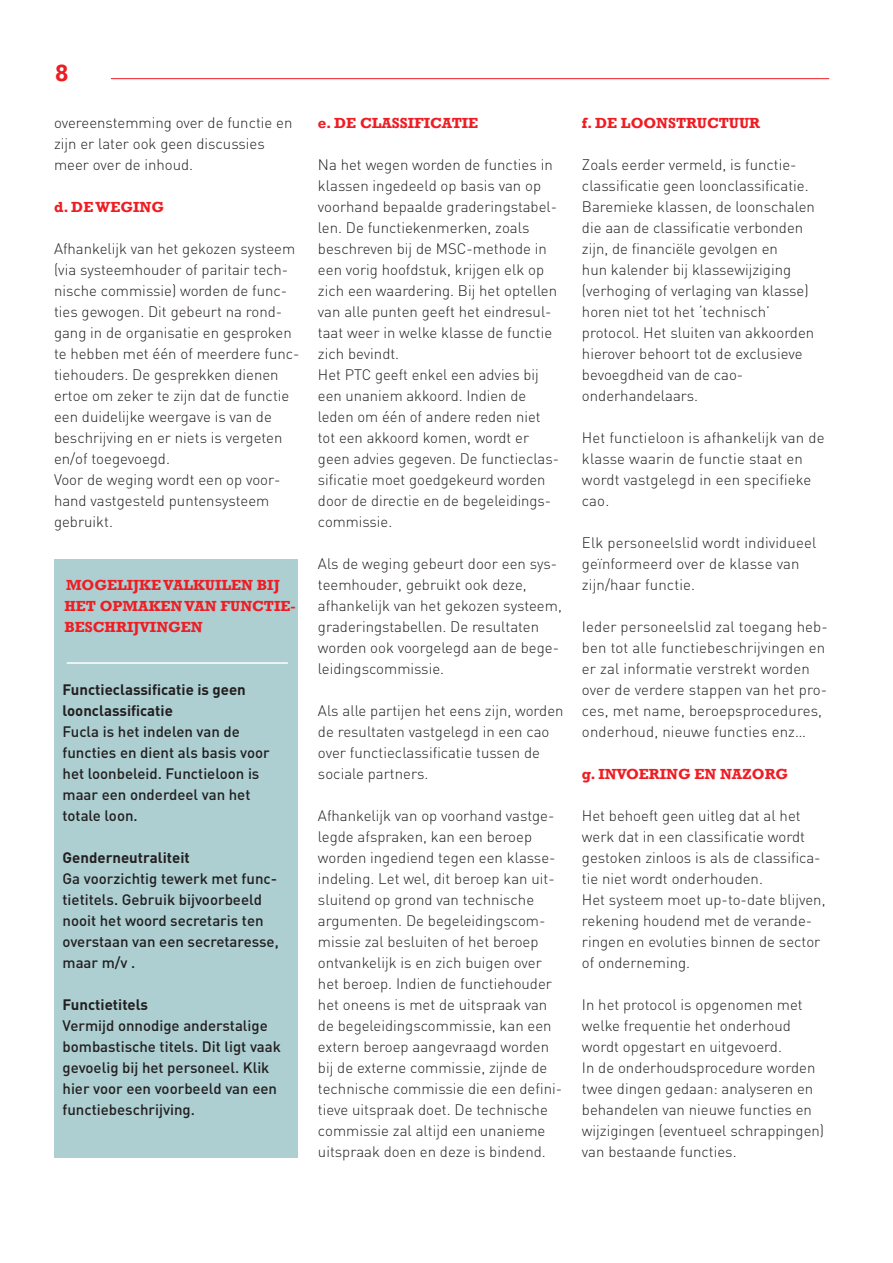
<style>
.page{position:relative;width:893px;height:1263px;background:#fff}
.page>*{position:absolute;margin:0;border:0;box-sizing:border-box;transform-origin:0 0}
.t1{font:700 24px "Rockwell";color:#ee1d23}
.t2{font:300 15px/21px "DIN";color:#231f20}
.t3{font:500 15px/21px "DIN";color:#231f20}
.t4{font:700 15px/21px "Rockwell";color:#ee1d23}
.t5{font:700 15px/21px "DIN";color:#231f20}
</style>
<div class="page">
<hr style="left:111px;top:78px;width:718px;height:1px;background:#ee1d23">
<div style="left:54px;top:559px;width:244px;height:598px;background:#adcfd2"></div>
<hr style="left:67px;top:662px;width:221px;height:2px;background:#fff">
<h1 class="t1" style="left:55px;top:58px;width:15px">8</h1>
<p class="t2" style="left:54px;top:112px;width:240px">overeenstemming over de functie en zijn er later ook geen discussies meer over de inhoud.</p>
<p class="t4" style="left:54px;top:197px;width:112px">d. DE WEGING</p>
<p class="t2" style="left:54px;top:238px;width:247px">Afhankelijk van het gekozen systeem (via systeemhouder of paritair tech&shy;nische commissie) worden de func&shy;ties gewogen. Dit gebeurt na rond&shy;gang in de organisatie en gesproken te hebben met één of meerdere func&shy;tiehouders. De gesprekken dienen ertoe om zeker te zijn dat de functie een duidelijke weergave is van de beschrijving en er niets is vergeten en/of toegevoegd.<br>Voor de weging wordt een op voor&shy;hand vastgesteld puntensysteem gebruikt.</p>
<p class="t4" style="left:64px;top:575px;width:233px">MOGELIJKE VALKUILEN BIJ<br>HET OPMAKEN VAN FUNCTIE-<br>BESCHRIJVINGEN</p>
<p class="t5" style="left:63px;top:679px;width:185px">Functieclassificatie is geen loonclassificatie</p>
<p class="t3" style="left:63px;top:721px;width:209px">Fucla is het indelen van de functies en dient als basis voor het loonbeleid. Functieloon is maar een onderdeel van het totale loon.</p>
<p class="t5" style="left:63px;top:847px;width:129px">Genderneutraliteit</p>
<p class="t3" style="left:63px;top:868px;width:218px">Ga voorzichtig tewerk met func&shy;tietitels. Gebruik bijvoorbeeld nooit het woord secretaris ten overstaan van een secretaresse, maar m/v .</p>
<p class="t5" style="left:63px;top:994px;width:87px">Functietitels</p>
<p class="t3" style="left:63px;top:1015px;width:220px">Vermijd onnodige anderstalige bombastische titels. Dit ligt vaak gevoelig bij het personeel. Klik hier voor een voorbeeld van een functiebeschrijving.</p>
<p class="t4" style="left:318px;top:113px;width:162px">e. DE CLASSIFICATIE</p>
<p class="t2" style="left:318px;top:154px;width:243px">Na het wegen worden de functies in klassen ingedeeld op basis van op voorhand bepaalde graderingstabel&shy;len. De functiekenmerken, zoals beschreven bij de MSC-methode in een vorig hoofdstuk, krijgen elk op zich een waardering. Bij het optellen van alle punten geeft het eindresul&shy;taat weer in welke klasse de functie zich bevindt.<br>Het PTC geeft enkel een advies bij een unaniem akkoord. Indien de leden om één of andere reden niet tot een akkoord komen, wordt er geen advies gegeven. De functieclas&shy;sificatie moet goedgekeurd worden door de directie en de begeleidings&shy;commissie.</p>
<p class="t2" style="left:318px;top:553px;width:245px">Als de weging gebeurt door een sys&shy;teemhouder, gebruikt ook deze, afhankelijk van het gekozen systeem, graderingstabellen. De resultaten worden ook voorgelegd aan de bege&shy;leidingscommissie.</p>
<p class="t2" style="left:318px;top:700px;width:247px">Als alle partijen het eens zijn, worden de resultaten vastgelegd in een cao over functieclassificatie tussen de sociale partners.</p>
<p class="t2" style="left:318px;top:805px;width:246px">Afhankelijk van op voorhand vastge&shy;legde afspraken, kan een beroep worden ingediend tegen een klasse&shy;indeling. Let wel, dit beroep kan uit&shy;sluitend op grond van technische argumenten. De begeleidingscom&shy;missie zal besluiten of het beroep ontvankelijk is en zich buigen over het beroep. Indien de functiehouder het oneens is met de uitspraak van de begeleidingscommissie, kan een extern beroep aangevraagd worden bij de externe commissie, zijnde de technische commissie die een defini&shy;tieve uitspraak doet. De technische commissie zal altijd een unanieme uitspraak doen en deze is bindend.</p>
<p class="t4" style="left:582px;top:113px;width:180px">f. DE LOONSTRUCTUUR</p>
<p class="t2" style="left:582px;top:154px;width:234px">Zoals eerder vermeld, is functie&shy;classificatie geen loonclassificatie.<br>Baremieke klassen, de loonschalen die aan de classificatie verbonden zijn, de financiële gevolgen en<br>hun kalender bij klassewijziging (verhoging of verlaging van klasse) horen niet tot het ‘technisch’ protocol. Het sluiten van akkoorden hierover behoort tot de exclusieve bevoegdheid van de cao&shy;onderhandelaars.</p>
<p class="t2" style="left:582px;top:427px;width:244px">Het functieloon is afhankelijk van de klasse waarin de functie staat en wordt vastgelegd in een specifieke cao.</p>
<p class="t2" style="left:582px;top:532px;width:236px">Elk personeelslid wordt individueel geïnformeerd over de klasse van zijn/haar functie.</p>
<p class="t2" style="left:582px;top:616px;width:247px">Ieder personeelslid zal toegang heb&shy;ben tot alle functiebeschrijvingen en er zal informatie verstrekt worden over de verdere stappen van het pro&shy;ces, met name, beroepsprocedures, onderhoud, nieuwe functies enz…</p>
<p class="t4" style="left:582px;top:764px;width:208px">g. INVOERING EN NAZORG</p>
<p class="t2" style="left:582px;top:805px;width:245px">Het behoeft geen uitleg dat al het werk dat in een classificatie wordt gestoken zinloos is als de classifica&shy;tie niet wordt onderhouden.<br>Het systeem moet up-to-date blijven, rekening houdend met de verande&shy;ringen en evoluties binnen de sector of onderneming.</p>
<p class="t2" style="left:582px;top:994px;width:244px">In het protocol is opgenomen met welke frequentie het onderhoud wordt opgestart en uitgevoerd.<br>In de onderhoudsprocedure worden twee dingen gedaan: analyseren en behandelen van nieuwe functies en wijzigingen (eventueel schrappingen) van bestaande functies.</p>
</div>
